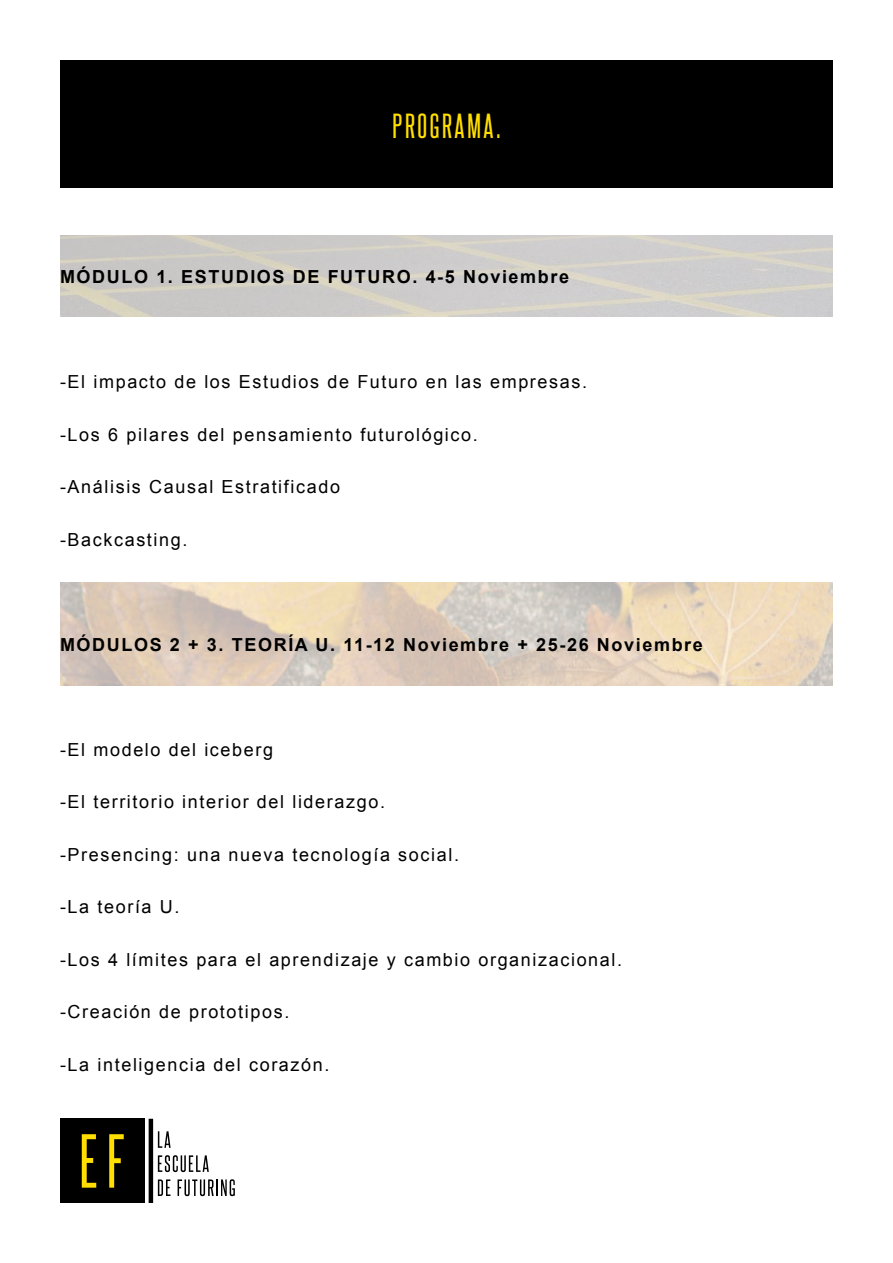
<style>
.page{position:relative;width:893px;height:1263px;background:#fff}
.page>*{position:absolute;margin:0;border:0;box-sizing:border-box;transform-origin:0 0}
.t1{font:30px "Steelfish Rg";letter-spacing:.09em;color:#ffde00}
.t2{font:18px "Arial";letter-spacing:.09em;color:#000}
.t3{font:700 18px "Arial";letter-spacing:.09em;color:#000}
</style>
<div class="page">
<img style="left:60px;top:582px;width:773px;height:103px">
<svg style="left:158px;top:1131px;width:13px;height:17px"></svg>
<svg style="left:158px;top:1155px;width:51px;height:17px"></svg>
<svg style="left:158px;top:1179px;width:12px;height:17px"></svg>
<svg style="left:178px;top:1179px;width:57px;height:17px"></svg>
<hr style="left:149px;top:1119px;width:4px;height:84px;background:#000">
<div style="left:60px;top:1119px;width:84px;height:84px;background:#000"></div>
<svg style="left:82px;top:1134px;width:14px;height:54px"></svg>
<svg style="left:109px;top:1134px;width:15px;height:54px"></svg>
<div style="left:60px;top:60px;width:773px;height:128px;background:#000"></div>
<h1 class="t1" style="left:393px;top:107px;width:109px">PROGRAMA.</h1>
<p class="t3" style="left:60px;top:265px;width:511px">MÓDULO 1. ESTUDIOS DE FUTURO. 4-5 Noviembre</p>
<p class="t2" style="left:60px;top:370px;width:529px">-El impacto de los Estudios de Futuro en las empresas.</p>
<p class="t2" style="left:60px;top:422px;width:419px">-Los 6 pilares del pensamiento futurológico.</p>
<p class="t2" style="left:60px;top:475px;width:282px">-Análisis Causal Estratificado</p>
<p class="t2" style="left:60px;top:528px;width:129px">-Backcasting.</p>
<p class="t3" style="left:60px;top:632px;width:644px">MÓDULOS 2 + 3. TEORÍA U. 11-12 Noviembre + 25-26 Noviembre</p>
<p class="t2" style="left:60px;top:737px;width:215px">-El modelo del iceberg</p>
<p class="t2" style="left:60px;top:790px;width:327px">-El territorio interior del liderazgo.</p>
<p class="t2" style="left:60px;top:843px;width:400px">-Presencing: una nueva tecnología social.</p>
<p class="t2" style="left:60px;top:895px;width:121px">-La teoría U.</p>
<p class="t2" style="left:60px;top:948px;width:564px">-Los 4 límites para el aprendizaje y cambio organizacional.</p>
<p class="t2" style="left:60px;top:1000px;width:231px">-Creación de prototipos.</p>
<p class="t2" style="left:60px;top:1053px;width:271px">-La inteligencia del corazón.</p>
</div>
